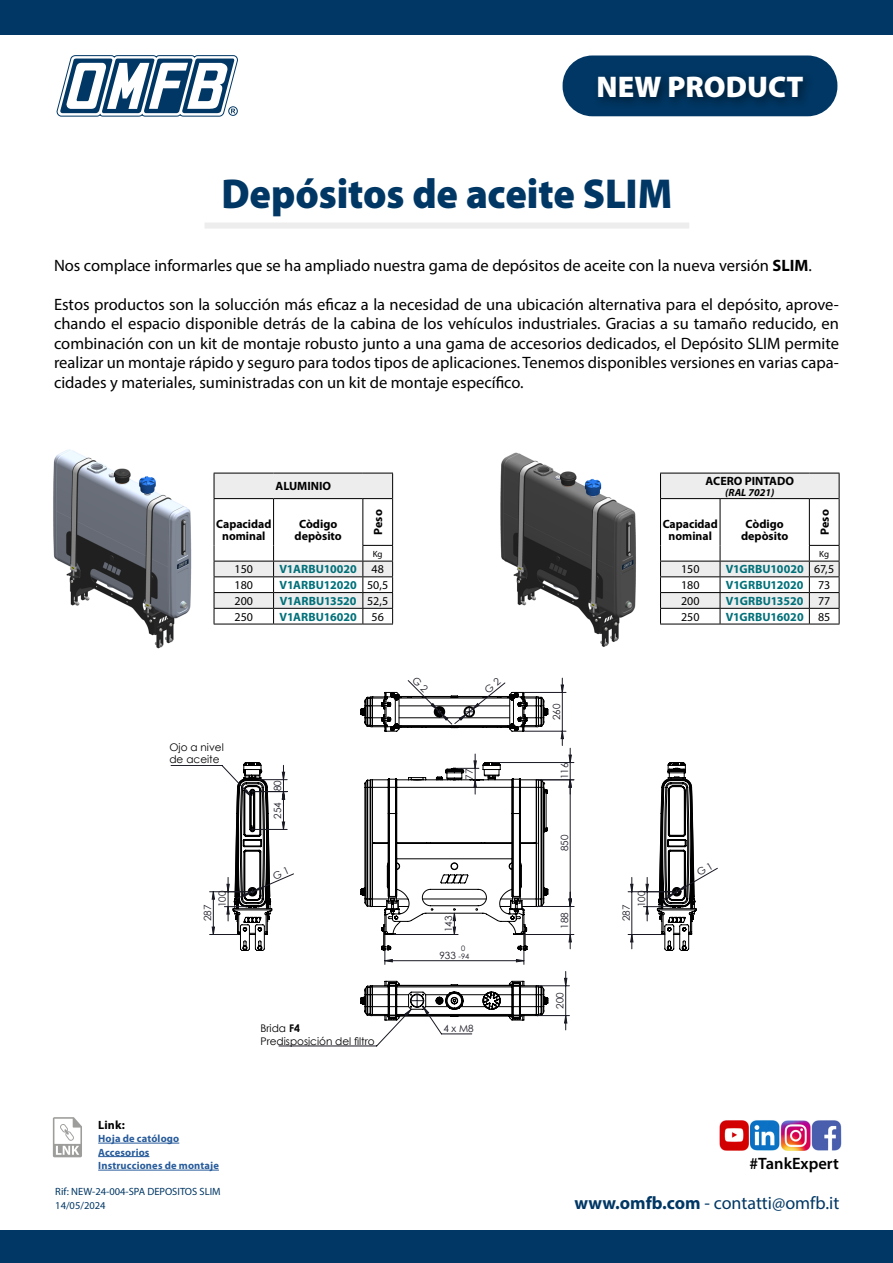
<style>
.page{position:relative;width:893px;height:1263px;background:#fff}
.page>*{position:absolute;margin:0;border:0;box-sizing:border-box;transform-origin:0 0}
.t1{font:900 42px "Myriad Pro";letter-spacing:-.005em;color:#003764;scale:.95 1}
.t2{font:900 30px "Myriad Pro";color:#fff}
.t3{font:18px "Myriad Pro";color:#003764}
.t4{font:16.5px/19.5px "Myriad Pro";color:#000;text-align:justify}
.t5{font:600 16.5px "Myriad Pro";color:#000}
.t6{font:700 12px "Myriad Pro";letter-spacing:-.005em;color:#007079}
.t7{font:700 12px/12px "Myriad Pro";color:#000;text-align:center}
.t8{font:12px "Myriad Pro";color:#000}
.t9{font:10.5px/12.6px "Century Gothic";color:#000}
.t10{font:700 10.5px/13.5px "Myriad Pro";letter-spacing:.015em;color:#275b9b}
.t11{font:10.5px/14.1px "Myriad Pro";color:#003764}
.t12{font:italic 700 10.5px "Myriad Pro";color:#000}
.t13{font:9.9px/14.7px "Century Gothic";color:#191924}
.t14{font:9px "Myriad Pro";color:#000}
.t15{font:7.5px/7.2px "Century Gothic";color:#191924}
.s1{font-weight:700}
.s2{font-weight:400;color:#000}
.s3{font-size:7.5px}
</style>
<div class="page">
<svg style="left:56px;top:55px;width:182px;height:62px"></svg>
<div style="left:0;top:0;width:893px;height:34px;background:#003764"></div>
<div style="left:0;top:1230px;width:893px;height:33px;background:#003764"></div>
<div style="left:563px;top:56px;width:274px;height:60px;background:#003764;border-radius:30px"></div>
<div style="left:593px;top:70px;width:222px;height:39px;background:#000;opacity:.5"></div>
<div style="left:204px;top:223px;width:485px;height:6px;background:#ededed"></div>
<img style="left:53px;top:449px;width:139px;height:200px">
<div style="left:214px;top:473px;width:179px;height:26px;background:#ededed"></div>
<hr style="left:214px;top:473px;width:60px;height:1px;background:#000">
<svg style="left:214px;top:473px;width:1px;height:25px"></svg>
<hr style="left:274px;top:473px;width:89px;height:1px;background:#000">
<hr style="left:214px;top:498px;width:60px;height:1px;background:#000">
<hr style="left:274px;top:498px;width:89px;height:1px;background:#000">
<hr style="left:214px;top:499px;width:1px;height:46px;background:#000">
<hr style="left:273px;top:499px;width:1px;height:46px;background:#000">
<svg style="left:363px;top:473px;width:30px;height:26px"></svg>
<hr style="left:362px;top:499px;width:1px;height:46px;background:#000">
<hr style="left:392px;top:499px;width:1px;height:46px;background:#000">
<svg style="left:214px;top:545px;width:179px;height:79px"></svg>
<hr style="left:214px;top:624px;width:60px;height:1px;background:#000">
<hr style="left:274px;top:624px;width:89px;height:1px;background:#000">
<hr style="left:363px;top:624px;width:30px;height:1px;background:#000">
<svg style="left:53px;top:1117px;width:29px;height:40px"></svg>
<hr style="left:98px;top:1143px;width:81px;height:1px;background:#275b9b">
<hr style="left:98px;top:1156px;width:51px;height:1px;background:#275b9b">
<hr style="left:98px;top:1170px;width:121px;height:1px;background:#275b9b">
<img style="left:500px;top:452px;width:136px;height:195px">
<div style="left:660px;top:473px;width:179px;height:26px;background:#ededed"></div>
<hr style="left:660px;top:473px;width:60px;height:1px;background:#000">
<svg style="left:660px;top:473px;width:1px;height:25px"></svg>
<hr style="left:720px;top:473px;width:89px;height:1px;background:#000">
<hr style="left:809px;top:473px;width:30px;height:1px;background:#000">
<svg style="left:839px;top:473px;width:1px;height:26px"></svg>
<hr style="left:660px;top:498px;width:60px;height:1px;background:#000">
<hr style="left:720px;top:498px;width:89px;height:1px;background:#000">
<hr style="left:660px;top:499px;width:1px;height:46px;background:#000">
<hr style="left:720px;top:499px;width:1px;height:46px;background:#000">
<hr style="left:809px;top:498px;width:30px;height:1px;background:#000">
<hr style="left:809px;top:499px;width:1px;height:46px;background:#000">
<hr style="left:839px;top:499px;width:1px;height:46px;background:#000">
<svg style="left:660px;top:545px;width:180px;height:79px"></svg>
<hr style="left:660px;top:624px;width:60px;height:1px;background:#000">
<hr style="left:720px;top:624px;width:89px;height:1px;background:#000">
<hr style="left:809px;top:624px;width:30px;height:1px;background:#000">
<svg style="left:170px;top:765px;width:302px;height:282px"></svg>
<img style="left:719px;top:1120px;width:123px;height:30px">
<div style="left:260px;top:1024px;width:115px;height:21px;background:#fff"></div>
<svg style="left:210px;top:677px;width:508px;height:353px"></svg>
<h2 class="t2" style="left:597px;top:70px;width:208px">NEW PRODUCT</h2>
<h1 class="t1" style="left:222px;top:170px;width:476px">Depósitos de aceite SLIM</h1>
<p class="t4" style="left:54px;top:255px;width:759px">Nos complace informarles que se ha ampliado nuestra gama de depósitos de aceite con la nueva versión <span class="s1">SLIM</span>.</p>
<p class="t4" style="left:54px;top:294px;width:786px">Estos productos son la solucción más eficaz a la necesidad de una ubicación alternativa para el depósito, aprove&shy;chando el espacio disponible detrás de la cabina de los vehículos industriales. Gracias a su tamaño reducido, en combinación con un kit de montaje robusto junto a una gama de accesorios dedicados, el Depósito SLIM permite realizar un montaje rápido y seguro para todos tipos de aplicaciones. Tenemos disponibles versiones en varias capa&shy;cidades y materiales, suministradas con un kit de montaje específico.</p>
<p class="t7" style="left:275px;top:480px;width:57px">ALUMINIO</p>
<p class="t7" style="left:216px;top:518px;width:57px">Capacidad nominal</p>
<p class="t7" style="left:294px;top:518px;width:49px">Còdigo depòsito</p>
<p class="t7" style="left:372px;top:535px;width:27px;rotate:-90deg">Peso</p>
<p class="t14" style="left:373px;top:548px;width:11px">Kg</p>
<p class="t8" style="left:235px;top:562px;width:20px">150</p>
<p class="t6" style="left:279px;top:562px;width:106px">V1ARBU10020 <span class="s2">48</span></p>
<p class="t8" style="left:235px;top:578px;width:20px">180</p>
<p class="t6" style="left:280px;top:577px;width:110px">V1ARBU12020 <span class="s2">50,5</span></p>
<p class="t8" style="left:235px;top:593px;width:20px">200</p>
<p class="t6" style="left:280px;top:593px;width:110px">V1ARBU13520 <span class="s2">52,5</span></p>
<p class="t8" style="left:235px;top:609px;width:20px">250</p>
<p class="t6" style="left:279px;top:609px;width:106px">V1ARBU16020 <span class="s2">56</span></p>
<p class="t9" style="left:169px;top:740px;width:56px">Ojo a nivel de aceite</p>
<p class="t13" style="left:169px;top:753px;width:50px">Livello olio</p>
<p class="t13" style="left:200px;top:907px;width:18px;text-indent:-14px;rotate:-90deg">287<br>100</p>
<p class="t13" style="left:270px;top:791px;width:13px;rotate:-90deg">80</p>
<p class="t13" style="left:270px;top:819px;width:18px;rotate:-90deg">254</p>
<p class="t13" style="left:549px;top:720px;width:18px;rotate:-90deg">260</p>
<p class="t13" style="left:462px;top:779px;width:13px;rotate:-90deg">77</p>
<p class="t13" style="left:557px;top:779px;width:18px;rotate:-90deg">116</p>
<p class="t13" style="left:441px;top:932px;width:18px;rotate:-90deg">143</p>
<p class="t13" style="left:439px;top:947px;width:23px">933 <span class="s3">-</span></p>
<p class="t15" style="left:461px;top:945px;width:10px">0<br>94</p>
<p class="t13" style="left:557px;top:851px;width:18px;rotate:-90deg">850</p>
<p class="t13" style="left:557px;top:929px;width:18px;rotate:-90deg">188</p>
<p class="t13" style="left:552px;top:1009px;width:18px;rotate:-90deg">200</p>
<p class="t7" style="left:98px;top:1118px;width:28px">Link:</p>
<p class="t10" style="left:98px;top:1131px;width:122px">Hoja de católogo<br>Accesorios<br>Instrucciones de montaje</p>
<p class="t13" style="left:280px;top:1021px;width:50px">Flangia <span class="s1">F4</span></p>
<p class="t13" style="left:443px;top:1021px;width:32px">4 x M8</p>
<p class="t13" style="left:280px;top:1033px;width:97px">Predisposizione filtro</p>
<p class="t9" style="left:260px;top:1022px;width:116px">Brida <span class="s1">F4<br></span>Predisposición del filtro</p>
<p class="t7" style="left:706px;top:475px;width:90px">ACERO PINTADO</p>
<p class="t12" style="left:725px;top:485px;width:51px">(RAL 7021)</p>
<p class="t7" style="left:663px;top:518px;width:57px">Capacidad nominal</p>
<p class="t7" style="left:741px;top:518px;width:49px">Còdigo depòsito</p>
<p class="t7" style="left:818px;top:535px;width:27px;rotate:-90deg">Peso</p>
<p class="t14" style="left:819px;top:548px;width:11px">Kg</p>
<p class="t8" style="left:681px;top:562px;width:20px">150</p>
<p class="t6" style="left:726px;top:562px;width:110px">V1GRBU10020 <span class="s2">67,5</span></p>
<p class="t8" style="left:681px;top:578px;width:20px">180</p>
<p class="t6" style="left:726px;top:577px;width:106px">V1GRBU12020 <span class="s2">73</span></p>
<p class="t8" style="left:681px;top:593px;width:20px">200</p>
<p class="t6" style="left:726px;top:593px;width:106px">V1GRBU13520 <span class="s2">77</span></p>
<p class="t8" style="left:681px;top:609px;width:20px">250</p>
<p class="t6" style="left:726px;top:609px;width:106px">V1GRBU16020 <span class="s2">85</span></p>
<p class="t13" style="left:634px;top:907px;width:18px;rotate:-90deg">100</p>
<p class="t13" style="left:619px;top:921px;width:18px;rotate:-90deg">287</p>
<p class="t5" style="left:750px;top:1153px;width:91px">#TankExpert</p>
<p class="t11" style="left:55px;top:1184px;width:167px">Rif: NEW-24-004-SPA DEPOSITOS SLIM<br>14/05/2024</p>
<p class="t3" style="left:574px;top:1192px;width:266px"><span class="s1">www.omfb.com</span> - contatti@omfb.it</p>
</div>
